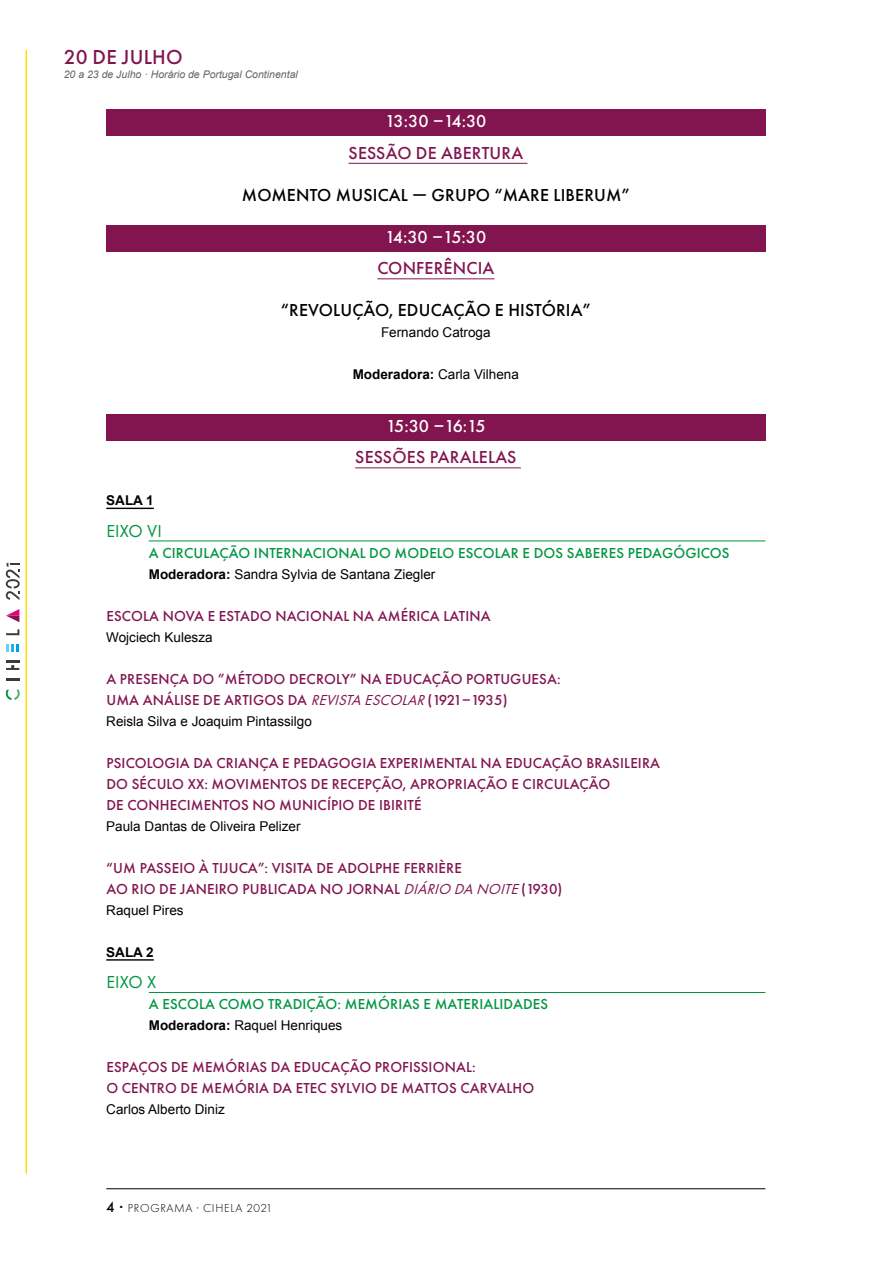
<style>
.page{position:relative;width:893px;height:1263px;background:#fff}
.page>*{position:absolute;margin:0;border:0;box-sizing:border-box;transform-origin:0 0}
.t1{font:500 21px "Futura PT";letter-spacing:.01em;color:#821550}
.t2{font:500 18px "Futura PT";letter-spacing:.01em;color:#000}
.t3{font:500 18px "Futura PT";letter-spacing:.01em;color:#821550}
.t4{font:500 18px "Futura PT";letter-spacing:-.105em;color:#fff}
.t5{font:18px "Futura PT";letter-spacing:.01em;color:#009641}
.t6{font:500 15px/21px "Futura PT";letter-spacing:.01em;color:#821550}
.t7{font:500 15px "Futura PT";letter-spacing:.01em;color:#009641}
.t8{font:13.5px "Arial";color:#000}
.t9{font:700 13.5px "Arial";color:#000}
.t10{font:300 12px "Futura PT";letter-spacing:.06em;color:#000}
.t11{font:italic 10.5px "Arial";color:#646363}
.s1{font-weight:700}
.s2{font-weight:400;font-style:italic}
.s3{font-weight:500;font-size:15px}
</style>
<div class="page">
<hr style="left:106px;top:1188px;width:659px;height:1px;background:#000">
<svg style="left:6px;top:644px;width:13px;height:7px"></svg>
<svg style="left:6px;top:679px;width:13px;height:2px"></svg>
<svg style="left:6px;top:629px;width:13px;height:6px"></svg>
<svg style="left:6px;top:690px;width:14px;height:10px"></svg>
<svg style="left:6px;top:660px;width:13px;height:10px"></svg>
<svg style="left:6px;top:609px;width:13px;height:13px"></svg>
<svg style="left:6px;top:563px;width:14px;height:37px"></svg>
<hr style="left:26px;top:50px;width:1px;height:1124px;background:#ffe000">
<div style="left:106px;top:109px;width:659px;height:27px;background:#821550"></div>
<hr style="left:349px;top:163px;width:178px;height:1px;background:#821550">
<div style="left:106px;top:225px;width:659px;height:26px;background:#821550"></div>
<hr style="left:377px;top:278px;width:117px;height:1px;background:#821550">
<div style="left:106px;top:414px;width:659px;height:26px;background:#821550"></div>
<hr style="left:355px;top:467px;width:166px;height:1px;background:#821550">
<hr style="left:106px;top:508px;width:48px;height:1px;background:#000">
<hr style="left:149px;top:541px;width:616px;height:1px;background:#009641">
<hr style="left:106px;top:959px;width:48px;height:2px;background:#000">
<hr style="left:149px;top:992px;width:616px;height:1px;background:#009641">
<h1 class="t1" style="left:64px;top:44px;width:120px">20 DE JULHO</h1>
<p class="t11" style="left:64px;top:67px;width:236px">20 a 23 de Julho · Horário de Portugal Continental</p>
<p class="t4" style="left:385px;top:110px;width:103px">13:30 –14:30</p>
<p class="t3" style="left:349px;top:142px;width:176px">SESSÃO DE ABERTURA</p>
<p class="t2" style="left:242px;top:184px;width:390px">MOMENTO MUSICAL — GRUPO “MARE LIBERUM”</p>
<p class="t4" style="left:385px;top:226px;width:103px">14:30 –15:30</p>
<p class="t3" style="left:377px;top:257px;width:119px">CONFERÊNCIA</p>
<p class="t2" style="left:281px;top:299px;width:311px">“REVOLUÇÃO, EDUCAÇÃO E HISTÓRIA”</p>
<p class="t8" style="left:381px;top:324px;width:111px">Fernando Catroga</p>
<p class="t8" style="left:353px;top:366px;width:168px"><span class="s1">Moderadora:</span> Carla Vilhena</p>
<p class="t4" style="left:386px;top:415px;width:101px">15:30 –16:15</p>
<p class="t3" style="left:355px;top:446px;width:163px">SESSÕES PARALELAS</p>
<p class="t9" style="left:106px;top:492px;width:49px">SALA 1</p>
<p class="t5" style="left:106px;top:520px;width:57px">EIXO VI</p>
<p class="t7" style="left:149px;top:544px;width:582px">A CIRCULAÇÃO INTERNACIONAL DO MODELO ESCOLAR E DOS SABERES PEDAGÓGICOS</p>
<p class="t8" style="left:149px;top:565px;width:288px"><span class="s1">Moderadora:</span> Sandra Sylvia de Santana Ziegler</p>
<p class="t6" style="left:106px;top:605px;width:386px">ESCOLA NOVA E ESTADO NACIONAL NA AMÉRICA LATINA</p>
<p class="t8" style="left:106px;top:628px;width:108px">Wojciech Kulesza</p>
<p class="t6" style="left:106px;top:668px;width:456px">A PRESENÇA DO ”MÉTODO DECROLY” NA EDUCAÇÃO PORTUGUESA:<br>UMA ANÁLISE DE ARTIGOS DA <span class="s2">REVISTA ESCOLAR</span>(1921–1935)</p>
<p class="t8" style="left:106px;top:712px;width:207px">Reisla Silva e Joaquim Pintassilgo</p>
<p class="t6" style="left:106px;top:752px;width:555px">PSICOLOGIA DA CRIANÇA E PEDAGOGIA EXPERIMENTAL NA EDUCAÇÃO BRASILEIRA<br>DO SÉCULO XX: MOVIMENTOS DE RECEPÇÃO, APROPRIAÇÃO E CIRCULAÇÃO<br>DE CONHECIMENTOS NO MUNICÍPIO DE IBIRITÉ</p>
<p class="t8" style="left:106px;top:817px;width:196px">Paula Dantas de Oliveira Pelizer</p>
<p class="t6" style="left:106px;top:857px;width:458px">“UM PASSEIO À TIJUCA”: VISITA DE ADOLPHE FERRIÈRE<br>AO RIO DE JANEIRO PUBLICADA NO JORNAL <span class="s2">DIÁRIO DA NOITE</span>(1930)</p>
<p class="t8" style="left:106px;top:901px;width:79px">Raquel Pires</p>
<p class="t9" style="left:106px;top:943px;width:49px">SALA 2</p>
<p class="t5" style="left:106px;top:972px;width:51px">EIXO X</p>
<p class="t7" style="left:149px;top:995px;width:401px">A ESCOLA COMO TRADIÇÃO: MEMÓRIAS E MATERIALIDADES</p>
<p class="t8" style="left:149px;top:1017px;width:195px"><span class="s1">Moderadora:</span> Raquel Henriques</p>
<p class="t6" style="left:106px;top:1057px;width:429px">ESPAÇOS DE MEMÓRIAS DA EDUCAÇÃO PROFISSIONAL:<br>O CENTRO DE MEMÓRIA DA ETEC SYLVIO DE MATTOS CARVALHO</p>
<p class="t8" style="left:106px;top:1101px;width:120px">Carlos Alberto Diniz</p>
<p class="t10" style="left:106px;top:1201px;width:168px"><span class="s3">4 ·</span> PROGRAMA · CIHELA 2021</p>
</div>
